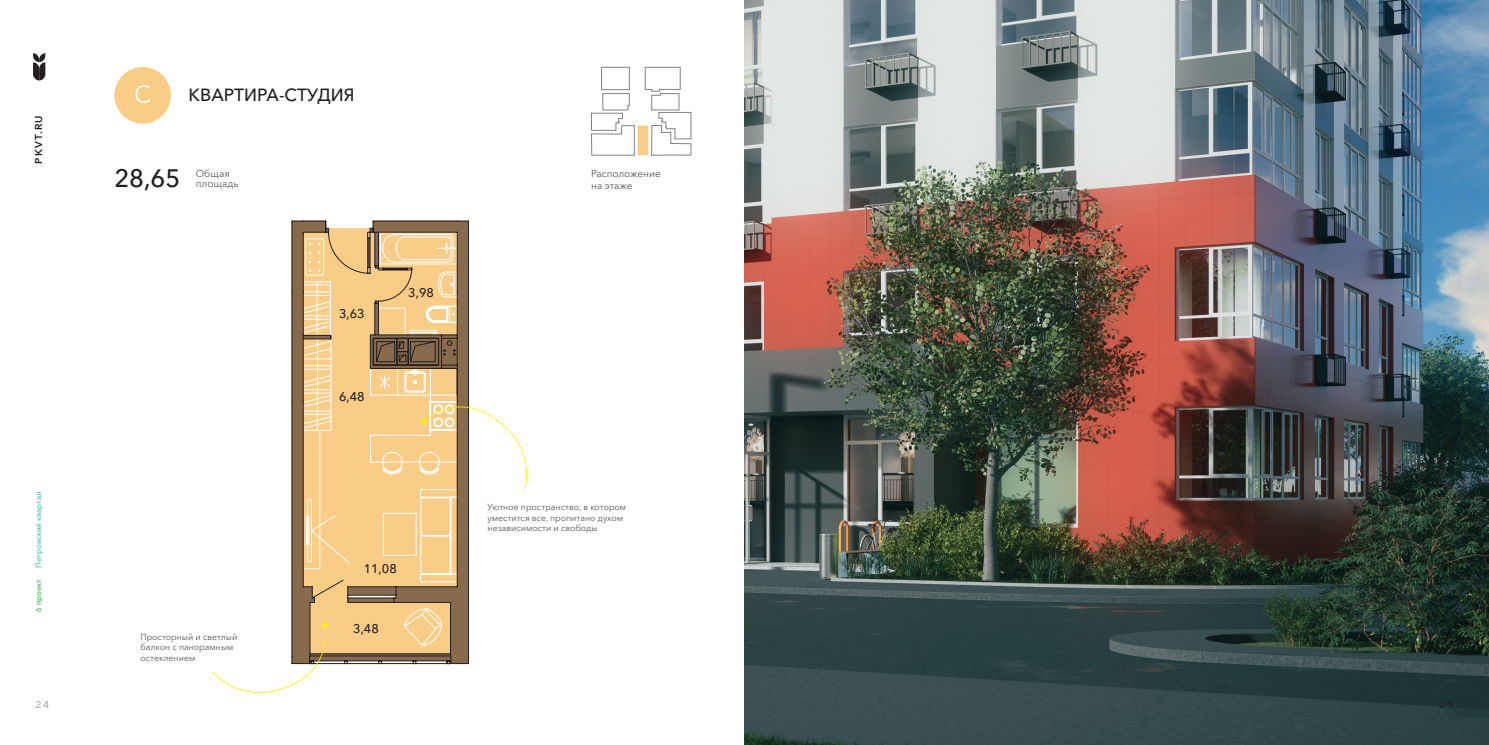
<style>
.page{position:relative;width:1489px;height:745px;background:#fff}
.page>*{position:absolute;margin:0;border:0;box-sizing:border-box;transform-origin:0 0}
.t1{font:500 25px "Avenir Next Cyr";color:#231f20}
.t2{font:500 17.5px "Avenir Next Cyr";color:#231f20}
.t3{font:500 12.5px "Avenir Next Cyr";color:#231f20}
.t4{font:10px "Avenir Next Cyr";color:#57585a}
.t5{font:600 10px "Avenir Next Cyr";color:#231f20}
.t6{font:500 10px "Avenir Next Cyr";color:#a8a9ad}
.t7{font:500 10px "Avenir Next Cyr";color:#231f20}
.t8{font:8.75px/10.5px "Avenir Next Cyr";color:#57585a}
.t9{font:500 7.5px "Avenir Next Cyr";color:#45bfad}
.t10{font:500 7.5px "Avenir Next Cyr";color:#42b649}
</style>
<div class="page">
<svg style="left:291px;top:220px;width:178px;height:443px;background:#d8b47e"></svg>
<img style="left:744px;top:0;width:744px;height:744px">
<svg style="left:33px;top:53px;width:12px;height:27px"></svg>
<div style="left:601px;top:67px;width:28px;height:23px;border:1px solid #808285"></div>
<svg style="left:591px;top:93px;width:44px;height:63px"></svg>
<div style="left:637px;top:125px;width:11px;height:30px;background:#f9cd87"></div>
<svg style="left:644px;top:66px;width:47px;height:90px"></svg>
<div style="left:114px;top:67px;width:57px;height:56px;background:#f9cd87;border-radius:50%"></div>
<svg style="left:135px;top:85px;width:15px;height:18px"></svg>
<svg style="left:212px;top:620px;width:116px;height:73px"></svg>
<svg style="left:419px;top:404px;width:108px;height:86px"></svg>
<p class="t5" style="left:33px;top:164px;width:50px;rotate:-90deg">PKVT.RU</p>
<p class="t9" style="left:34px;top:567px;width:78px;rotate:-90deg">Петровский квартал</p>
<p class="t10" style="left:34px;top:611px;width:34px;rotate:-90deg">6 проект</p>
<p class="t2" style="left:189px;top:84px;width:167px">КВАРТИРА-СТУДИЯ</p>
<p class="t1" style="left:114px;top:163px;width:68px">28,65</p>
<p class="t4" style="left:591px;top:167px;width:71px">Расположение</p>
<p class="t4" style="left:196px;top:167px;width:35px">Общая</p>
<p class="t4" style="left:196px;top:177px;width:44px">площадь</p>
<p class="t4" style="left:591px;top:179px;width:43px">на этаже</p>
<p class="t8" style="left:140px;top:631px;width:98px">Просторный и светлый балкон с панорамным остеклением</p>
<p class="t3" style="left:339px;top:306px;width:27px">3,63</p>
<p class="t3" style="left:339px;top:389px;width:27px">6,48</p>
<p class="t3" style="left:408px;top:285px;width:27px">3,98</p>
<p class="t3" style="left:364px;top:561px;width:34px">11,08</p>
<p class="t3" style="left:353px;top:621px;width:27px">3,48</p>
<p class="t8" style="left:487px;top:501px;width:140px">Уютное пространство, в котором уместится все, пропитано духом независимости и свободы</p>
<p class="t6" style="left:35px;top:698px;width:15px">24</p>
<p class="t7" style="left:1439px;top:698px;width:15px">25</p>
</div>
